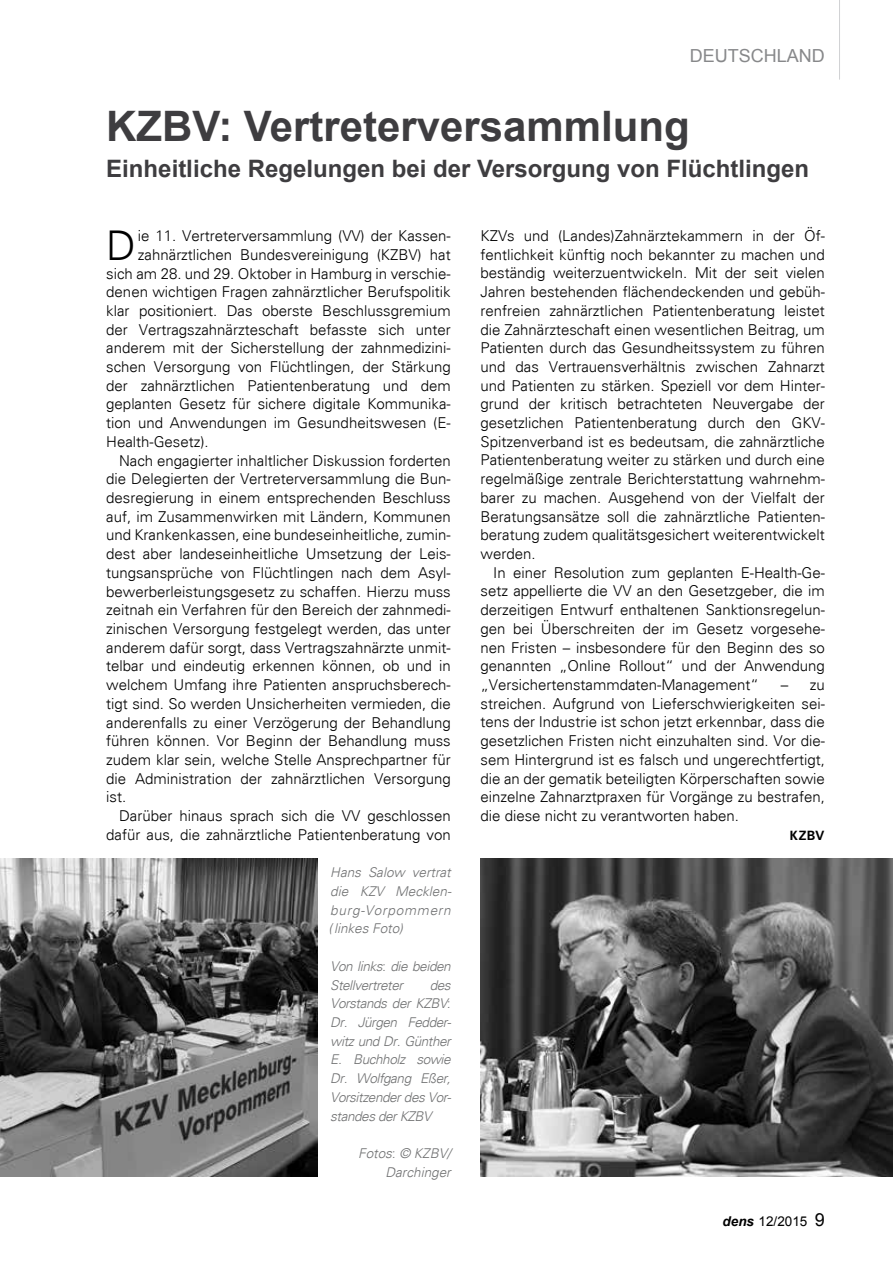
<style>
.page{position:relative;width:893px;height:1263px;background:#fff}
.page>*{position:absolute;margin:0;border:0;box-sizing:border-box;transform-origin:0 0}
.t1{font:700 42px "Arial";color:#3e3d40}
.t2{font:300 41.1px "Univers";color:#000}
.t3{font:700 24px "Arial";color:#3e3d40}
.t4{font:18px "Arial";color:#87888a}
.t5{font:300 15px/18.8px "Univers";color:#000;text-align:justify}
.t6{font:italic 300 13.5px/18.8px "Univers";letter-spacing:-.03em;color:#707172;text-align:justify}
.t7{font:italic 300 13.5px/18.8px "Univers";color:#707172;text-align:right}
.t8{font:13.5px "Arial";color:#000}
.t9{font:700 13.5px "Univers";color:#000}
.s1{font-weight:700;font-style:italic}
.s2{font-size:18px}
</style>
<div class="page">
<hr style="left:839px;top:0;width:1px;height:79px;background:#d1d2d4">
<img style="left:0;top:858px;width:317px;height:318px">
<img style="left:480px;top:858px;width:413px;height:318px">
<p class="t4" style="left:690px;top:44px;width:136px">DEUTSCHLAND</p>
<h1 class="t1" style="left:106px;top:98px;width:585px">KZBV: Vertreterversammlung</h1>
<h3 class="t3" style="left:106px;top:152px;width:704px">Einheitliche Regelungen bei der Versorgung von Flüchtlingen</h3>
<h2 class="t2" style="left:106px;top:221px;width:31px">D</h2>
<p class="t5" style="left:138px;top:226px;width:314px">ie 11. Vertreterversammlung (VV) der Kassen-</p>
<p class="t5" style="left:138px;top:245px;width:314px">zahnärztlichen Bundesvereinigung (KZBV) hat</p>
<p class="t5" style="left:106px;top:264px;width:346px">sich am 28. und 29. Oktober in Hamburg in verschie-</p>
<p class="t5" style="left:106px;top:283px;width:346px">denen wichtigen Fragen zahnärztlicher Berufspolitik</p>
<p class="t5" style="left:106px;top:301px;width:346px">klar positioniert. Das oberste Beschlussgremium</p>
<p class="t5" style="left:106px;top:320px;width:346px">der Vertragszahnärzteschaft befasste sich unter</p>
<p class="t5" style="left:106px;top:339px;width:346px">anderem mit der Sicherstellung der zahnmedizini-</p>
<p class="t5" style="left:106px;top:357px;width:346px">schen Versorgung von Flüchtlingen, der Stärkung</p>
<p class="t5" style="left:106px;top:376px;width:346px">der zahnärztlichen Patientenberatung und dem</p>
<p class="t5" style="left:106px;top:395px;width:346px">geplanten Gesetz für sichere digitale Kommunika-</p>
<p class="t5" style="left:106px;top:413px;width:346px">tion und Anwendungen im Gesundheitswesen (E-</p>
<p class="t5" style="left:106px;top:432px;width:104px">Health-Gesetz).</p>
<p class="t5" style="left:119px;top:451px;width:333px">Nach engagierter inhaltlicher Diskussion forderten</p>
<p class="t5" style="left:106px;top:470px;width:346px">die Delegierten der Vertreterversammlung die Bun-</p>
<p class="t5" style="left:106px;top:488px;width:346px">desregierung in einem entsprechenden Beschluss</p>
<p class="t5" style="left:106px;top:507px;width:346px">auf, im Zusammenwirken mit Ländern, Kommunen</p>
<p class="t5" style="left:106px;top:526px;width:346px">und Krankenkassen, eine bundeseinheitliche, zumin-</p>
<p class="t5" style="left:106px;top:544px;width:346px">dest aber landeseinheitliche Umsetzung der Leis-</p>
<p class="t5" style="left:106px;top:563px;width:346px">tungsansprüche von Flüchtlingen nach dem Asyl-</p>
<p class="t5" style="left:106px;top:582px;width:346px">bewerberleistungsgesetz zu schaffen. Hierzu muss</p>
<p class="t5" style="left:106px;top:600px;width:346px">zeitnah ein Verfahren für den Bereich der zahnmedi-</p>
<p class="t5" style="left:106px;top:619px;width:346px">zinischen Versorgung festgelegt werden, das unter</p>
<p class="t5" style="left:106px;top:638px;width:346px">anderem dafür sorgt, dass Vertragszahnärzte unmit-</p>
<p class="t5" style="left:106px;top:657px;width:346px">telbar und eindeutig erkennen können, ob und in</p>
<p class="t5" style="left:106px;top:675px;width:346px">welchem Umfang ihre Patienten anspruchsberech-</p>
<p class="t5" style="left:106px;top:694px;width:346px">tigt sind. So werden Unsicherheiten vermieden, die</p>
<p class="t5" style="left:106px;top:713px;width:346px">anderenfalls zu einer Verzögerung der Behandlung</p>
<p class="t5" style="left:106px;top:731px;width:346px">führen können. Vor Beginn der Behandlung muss</p>
<p class="t5" style="left:106px;top:750px;width:346px">zudem klar sein, welche Stelle Ansprechpartner für</p>
<p class="t5" style="left:106px;top:769px;width:346px">die Administration der zahnärztlichen Versorgung</p>
<p class="t5" style="left:106px;top:788px;width:21px">ist.</p>
<p class="t5" style="left:119px;top:806px;width:333px">Darüber hinaus sprach sich die VV geschlossen</p>
<p class="t5" style="left:106px;top:825px;width:346px">dafür aus, die zahnärztliche Patientenberatung von</p>
<p class="t6" style="left:330px;top:863px;width:123px">Hans Salow vertrat die KZV Mecklen&shy;burg-Vorpommern (linkes Foto)</p>
<p class="t6" style="left:330px;top:957px;width:122px">Von links: die beiden<br>Stellvertreter</p>
<p class="t6" style="left:330px;top:975px;width:123px;text-indent:100px">des Vorstands der KZBV:<br>Dr. Jürgen Fedder&shy;witz und Dr. Günther E. Buchholz sowie Dr. Wolfgang Eßer, Vorsitzender des Vor&shy;standes der KZBV</p>
<p class="t7" style="left:358px;top:1144px;width:94px">Fotos: © KZBV/<br>Darchinger</p>
<p class="t5" style="left:480px;top:226px;width:346px">KZVs und (Landes)Zahnärztekammern in der Öf&shy;fentlichkeit künftig noch bekannter zu machen und beständig weiterzuentwickeln. Mit der seit vielen Jahren bestehenden flächendeckenden und gebüh&shy;renfreien zahnärztlichen Patientenberatung leistet die Zahnärzteschaft einen wesentlichen Beitrag, um Patienten durch das Gesundheitssystem zu führen und das Vertrauensverhältnis zwischen Zahnarzt und Patienten zu stärken. Speziell vor dem Hinter&shy;grund der kritisch betrachteten Neuvergabe der gesetzlichen Patientenberatung durch den GKV-Spitzenverband ist es bedeutsam, die zahnärztliche Patientenberatung weiter zu stärken und durch eine regelmäßige zentrale Berichterstattung wahrnehm&shy;barer zu machen. Ausgehend von der Vielfalt der Beratungsansätze soll die zahnärztliche Patienten&shy;beratung zudem qualitätsgesichert weiterentwickelt werden.</p>
<p class="t5" style="left:480px;top:563px;width:346px;text-indent:13px">In einer Resolution zum geplanten E-Health-Ge&shy;setz appellierte die VV an den Gesetzgeber, die im derzeitigen Entwurf enthaltenen Sanktionsregelun&shy;gen bei Überschreiten der im Gesetz vorgesehe&shy;nen Fristen – insbesondere für den Beginn des so genannten „Online Rollout“ und der Anwendung „Versichertenstammdaten-Management“</p>
<p class="t5" style="left:480px;top:675px;width:346px;text-indent:300px">– zu streichen. Aufgrund von Lieferschwierigkeiten sei&shy;tens der Industrie ist schon jetzt erkennbar, dass die gesetzlichen Fristen nicht einzuhalten sind. Vor die&shy;sem Hintergrund ist es falsch und ungerechtfertigt, die an der gematik beteiligten Körperschaften sowie einzelne Zahnarztpraxen für Vorgänge zu bestrafen, die diese nicht zu verantworten haben.</p>
<p class="t9" style="left:790px;top:827px;width:37px">KZBV</p>
<p class="t8" style="left:723px;top:1212px;width:104px"><span class="s1">dens</span> 12/2015 <span class="s2">9</span></p>
</div>
